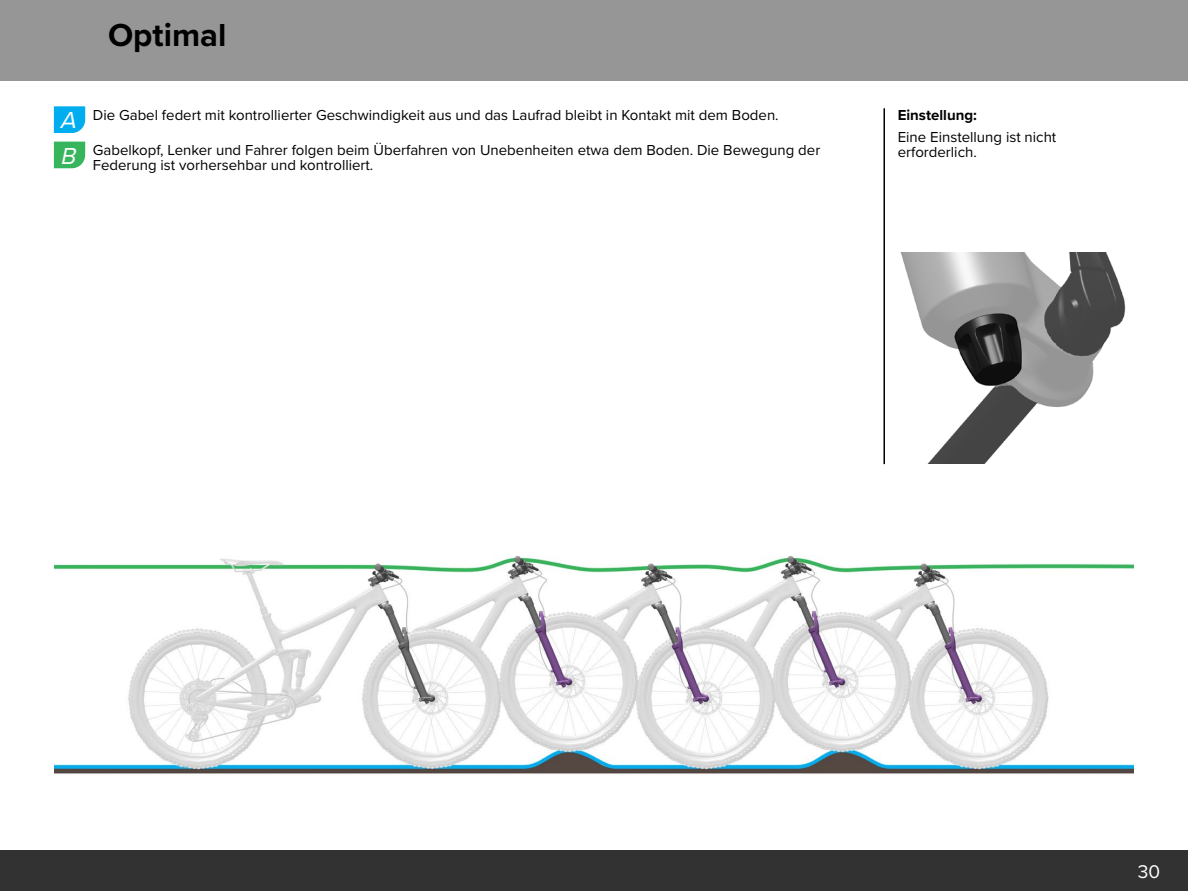
<style>
.page{position:relative;width:1188px;height:891px;background:#fff}
.page>*{position:absolute;margin:0;border:0;box-sizing:border-box;transform-origin:0 0}
.t1{font:700 33px "Proxima Nova";color:#000}
.t2{font:italic 24px/35.2px "Proxima Nova";color:#fff}
.t3{font:19.2px "Proxima Nova";color:#fff}
.t4{font:15px/15px "Proxima Nova";color:#000}
.t5{font:700 15px "Proxima Nova";color:#000}
</style>
<div class="page">
<div style="left:0;top:850px;width:1188px;height:41px;background:#323232"></div>
<div style="left:0;top:0;width:1188px;height:81px;background:#969696"></div>
<img style="left:54px;top:555px;width:1080px;height:219px">
<svg style="left:54px;top:106px;width:31px;height:27px"></svg>
<svg style="left:54px;top:142px;width:31px;height:26px"></svg>
<hr style="left:884px;top:108px;width:1px;height:356px;background:#000">
<img style="left:900px;top:252px;width:226px;height:212px">
<h1 class="t1" style="left:108px;top:11px;width:120px">Optimal</h1>
<h2 class="t2" style="left:60px;top:102px;width:24px">A<br>B</h2>
<p class="t5" style="left:898px;top:104px;width:81px">Einstellung:</p>
<p class="t4" style="left:93px;top:107px;width:687px">Die Gabel federt mit kontrollierter Geschwindigkeit aus und das Laufrad bleibt in Kontakt mit dem Boden.</p>
<p class="t4" style="left:93px;top:142px;width:729px">Gabelkopf, Lenker und Fahrer folgen beim Überfahren von Unebenheiten etwa dem Boden. Die Bewegung der<br>Federung ist vorhersehbar und kontrolliert.</p>
<p class="t4" style="left:898px;top:129px;width:160px">Eine Einstellung ist nicht erforderlich.</p>
<p class="t3" style="left:1138px;top:857px;width:24px">30</p>
</div>
